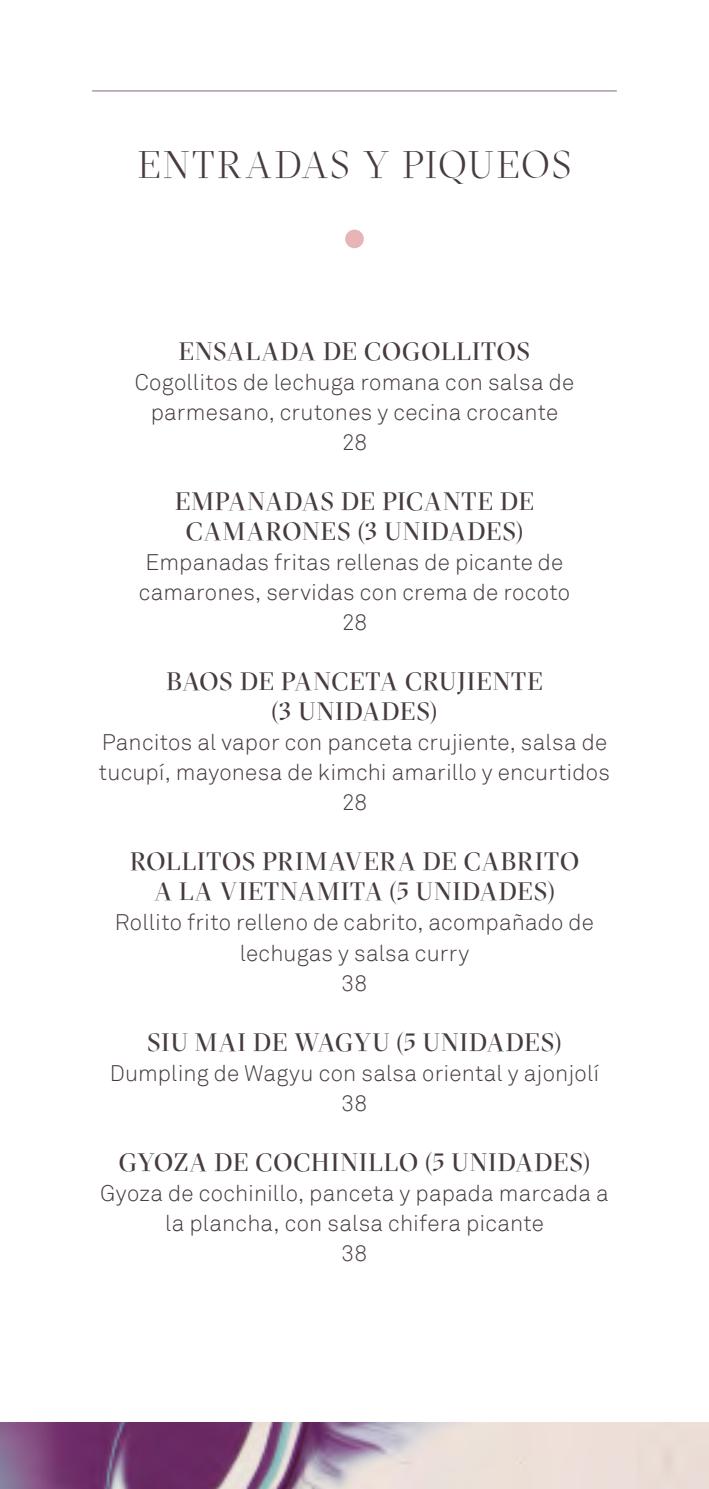
<style>
.page{position:relative;width:709px;height:1489px;background:#fff}
.page>*{position:absolute;margin:0;border:0;box-sizing:border-box;transform-origin:0 0}
.t1{font:300 37.5px "GT Sectra Display";letter-spacing:.075em;color:#473b3e}
.t2{font:25px/30px "GT Sectra Display";letter-spacing:.05em;color:#473b3e;text-align:center}
.t3{font:300 22.5px/30px "Akkurat";letter-spacing:.01em;color:#473b3e;text-align:center}
</style>
<div class="page">
<hr style="left:92px;top:90px;width:525px;height:2px;background:#9d849f">
<div style="left:345px;top:229px;width:19px;height:19px;background:#e7b5b5;border-radius:50%"></div>
<img style="left:0;top:1422px;width:709px;height:66px">
<h1 class="t1" style="left:138px;top:142px;width:435px">ENTRADAS Y PIQUEOS</h1>
<p class="t2" style="left:179px;top:336px;width:352px">ENSALADA DE COGOLLITOS</p>
<p class="t3" style="left:135px;top:368px;width:441px">Cogollitos de lechuga romana con salsa de parmesano, crutones y cecina crocante<br>28</p>
<p class="t2" style="left:175px;top:486px;width:360px">EMPANADAS DE PICANTE DE<br>CAMARONES (3 UNIDADES)</p>
<p class="t3" style="left:139px;top:548px;width:433px">Empanadas fritas rellenas de picante de camarones, servidas con crema de rocoto<br>28</p>
<p class="t2" style="left:166px;top:666px;width:377px">BAOS DE PANCETA CRUJIENTE (3 UNIDADES)</p>
<p class="t3" style="left:99px;top:728px;width:513px">Pancitos al vapor con panceta crujiente, salsa de tucupí, mayonesa de kimchi amarillo y encurtidos<br>28</p>
<p class="t2" style="left:130px;top:846px;width:450px">ROLLITOS PRIMAVERA DE CABRITO<br>A LA VIETNAMITA (5 UNIDADES)</p>
<p class="t3" style="left:115px;top:908px;width:480px">Rollito frito relleno de cabrito, acompañado de lechugas y salsa curry<br>38</p>
<p class="t2" style="left:147px;top:1026px;width:415px">SIU MAI DE WAGYU (5 UNIDADES)</p>
<p class="t3" style="left:110px;top:1058px;width:491px">Dumpling de Wagyu con salsa oriental y ajonjolí<br>38</p>
<p class="t2" style="left:119px;top:1146px;width:473px">GYOZA DE COCHINILLO (5 UNIDADES)</p>
<p class="t3" style="left:100px;top:1178px;width:510px">Gyoza de cochinillo, panceta y papada marcada a la plancha, con salsa chifera picante<br>38</p>
</div>
